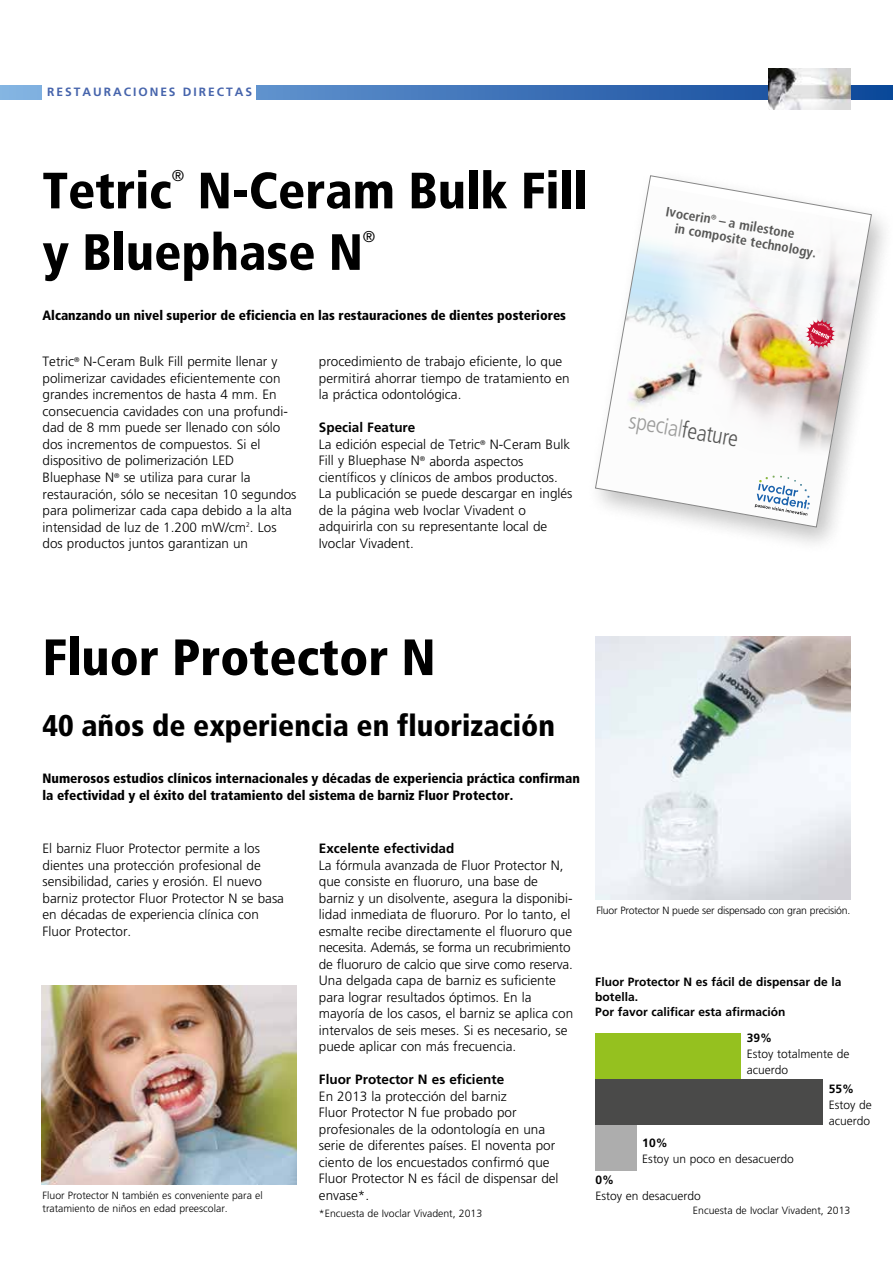
<style>
.page{position:relative;width:893px;height:1263px;background:#fff}
.page>*{position:absolute;margin:0;border:0;box-sizing:border-box;transform-origin:0 0}
.t1{font:900 condensed 51px/61.5px "Frutiger";color:#000}
.t2{font:900 condensed 30px "Frutiger";color:#000}
.t3{font:300 condensed 22.8px "Frutiger";color:#9d9d9c}
.t4{font:300 15.6px "Frutiger";color:#000}
.t5{font:300 13.5px/16.5px "Frutiger";color:#000}
.t6{font:900 condensed 13.5px/16.5px "Frutiger";color:#000}
.t7{font:700 13.5px "Frutiger";color:#000}
.t8{font:700 condensed 13.5px/15px "Frutiger";color:#575756}
.t9{font:700 12px/15px "Frutiger";color:#000}
.t10{font:300 12px/15.8px "Frutiger";color:#000}
.t11{font:700 12px "Frutiger";letter-spacing:.165em;color:#4664ac}
.t12{font:300 10.5px/13.5px "Frutiger";color:#000}
.t13{font:300 10.5px "Frutiger";letter-spacing:-.02em;color:#000}
.s1{font-weight:700}
.s2{color:#575756}
</style>
<div class="page">
<img style="left:42px;top:985px;width:255px;height:200px">
<svg style="left:0;top:85px;width:893px;height:14px;background:#4074b8"></svg>
<div style="left:43px;top:83px;width:213px;height:22px;background:#fff"></div>
<img style="left:768px;top:69px;width:82px;height:41px">
<div style="left:584px;top:167px;width:309px;height:389px;background:#000;opacity:.25"></div>
<svg style="left:595px;top:175px;width:277px;height:352px"></svg>
<div style="left:595px;top:1033px;width:146px;height:46px;background:#95c11f"></div>
<div style="left:595px;top:1079px;width:228px;height:46px;background:#4a4a49"></div>
<div style="left:595px;top:1125px;width:42px;height:46px;background:#adadad"></div>
<img style="left:595px;top:637px;width:255px;height:262px">
<p class="t11" style="left:47px;top:84px;width:206px">RESTAURACIONES DIRECTAS</p>
<h1 class="t1" style="left:43px;top:160px;width:131px">Tetric</h1>
<p class="t4" style="left:172px;top:167px;width:14px">®</p>
<h1 class="t1" style="left:43px;top:160px;width:547px;text-indent:155px">N-Ceram Bulk Fill y Bluephase N</h1>
<p class="t4" style="left:363px;top:228px;width:14px">®</p>
<p class="t6" style="left:43px;top:307px;width:525px">Alcanzando un nivel superior de eficiencia en las restauraciones de dientes posteriores</p>
<p class="t5" style="left:43px;top:354px;width:255px">Tetric<sup>®</sup> N-Ceram Bulk Fill permite llenar y polimerizar cavidades eficientemente con grandes incrementos de hasta 4 mm. En consecuencia cavidades con una profundi&shy;dad de 8 mm puede ser llenado con sólo dos incrementos de compuestos. Si el dispositivo de polimerización LED<br>Bluephase N<sup>®</sup> se utiliza para curar la restauración, sólo se necesitan 10 segundos para polimerizar cada capa debido a la alta intensidad de luz de 1.200 mW/cm<sup>2</sup>. Los dos productos juntos garantizan un</p>
<p class="t5" style="left:319px;top:354px;width:252px">procedimiento de trabajo eficiente, lo que permitirá ahorrar tiempo de tratamiento en la práctica odontológica.</p>
<p class="t5" style="left:319px;top:420px;width:255px"><span class="s1">Special Feature<br></span>La edición especial de Tetric<sup>®</sup> N-Ceram Bulk Fill y Bluephase N<sup>®</sup> aborda aspectos científicos y clínicos de ambos productos.<br>La publicación se puede descargar en inglés de la página web Ivoclar Vivadent o adquirirla con su representante local de Ivoclar Vivadent.</p>
<p class="t8" style="left:679px;top:206px;width:145px;text-indent:-12px;rotate:10deg">Ivocerin<sup>®</sup> – a milestone<br>in composite technology.</p>
<h3 class="t3" style="left:631px;top:407px;width:112px;rotate:10deg">special<span class="s2">feature</span></h3>
<h1 class="t1" style="left:43px;top:626px;width:395px">Fluor Protector N</h1>
<h2 class="t2" style="left:43px;top:707px;width:514px">40 años de experiencia en fluorización</h2>
<p class="t6" style="left:43px;top:770px;width:539px">Numerosos estudios clínicos internacionales y décadas de experiencia práctica confirman la efectividad y el éxito del tratamiento del sistema de barniz Fluor Protector.</p>
<p class="t5" style="left:43px;top:840px;width:243px">El barniz Fluor Protector permite a los dientes una protección profesional de sensibilidad, caries y erosión. El nuevo barniz protector Fluor Protector N se basa en décadas de experiencia clínica con Fluor Protector.</p>
<p class="t12" style="left:43px;top:1188px;width:222px">Fluor Protector N también es conveniente para el tratamiento de niños en edad preescolar.</p>
<p class="t7" style="left:319px;top:840px;width:137px">Excelente efectividad</p>
<p class="t5" style="left:319px;top:857px;width:256px">La fórmula avanzada de Fluor Protector N, que consiste en fluoruro, una base de barniz y un disolvente, asegura la disponibi&shy;lidad inmediata de fluoruro. Por lo tanto, el esmalte recibe directamente el fluoruro que necesita. Además, se forma un recubrimiento de fluoruro de calcio que sirve como reserva.<br>Una delgada capa de barniz es suficiente para lograr resultados óptimos. En la mayoría de los casos, el barniz se aplica con intervalos de seis meses. Si es necesario, se puede aplicar con más frecuencia.</p>
<p class="t7" style="left:319px;top:1071px;width:187px">Fluor Protector N es eficiente</p>
<p class="t5" style="left:319px;top:1088px;width:241px">En 2013 la protección del barniz<br>Fluor Protector N fue probado por profesionales de la odontología en una serie de diferentes países. El noventa por ciento de los encuestados confirmó que Fluor Protector N es fácil de dispensar del envase*.</p>
<p class="t12" style="left:319px;top:1207px;width:165px">*Encuesta de Ivoclar Vivadent, 2013</p>
<p class="t13" style="left:596px;top:904px;width:256px">Fluor Protector N puede ser dispensado con gran precisión.</p>
<p class="t9" style="left:595px;top:974px;width:248px">Fluor Protector N es fácil de dispensar de la botella.<br>Por favor calificar esta afirmación</p>
<p class="t9" style="left:747px;top:1031px;width:27px">39%</p>
<p class="t10" style="left:747px;top:1046px;width:104px">Estoy totalmente de acuerdo</p>
<p class="t9" style="left:829px;top:1081px;width:27px">55%</p>
<p class="t10" style="left:829px;top:1097px;width:45px">Estoy de acuerdo</p>
<p class="t9" style="left:642px;top:1135px;width:27px">10%</p>
<p class="t10" style="left:642px;top:1151px;width:153px">Estoy un poco en desacuerdo</p>
<p class="t9" style="left:595px;top:1172px;width:20px">0%</p>
<p class="t10" style="left:595px;top:1188px;width:107px">Estoy en desacuerdo</p>
<p class="t12" style="left:693px;top:1204px;width:159px">Encuesta de Ivoclar Vivadent, 2013</p>
</div>
